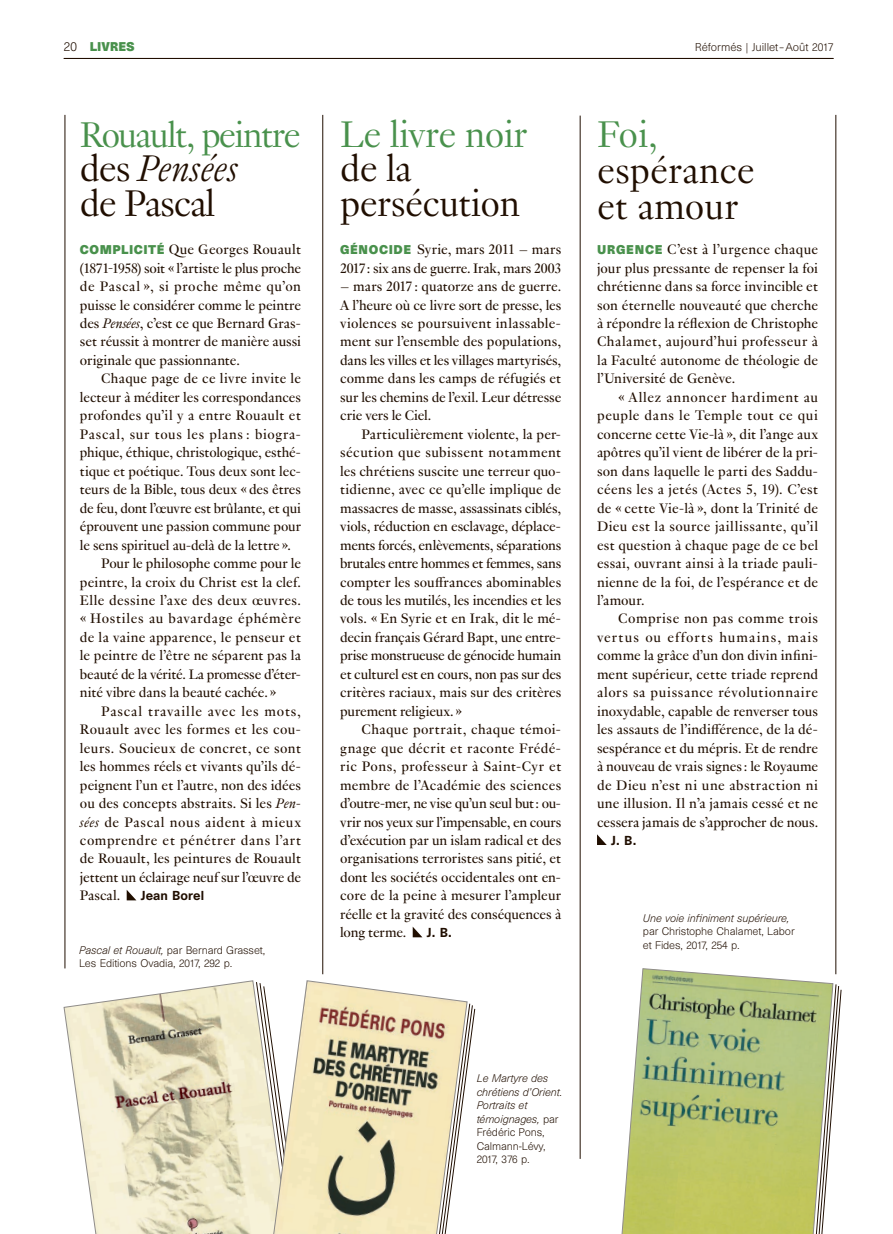
<style>
.page{position:relative;width:893px;height:1234px;background:#fff}
.page>*{position:absolute;margin:0;border:0;box-sizing:border-box;transform-origin:0 0}
.REF_Titres_indd{font:300 40.5px "Genath";letter-spacing:-.015em;color:#200e00}
.REF_Titres_indd-2{font:300 40.5px/34.5px "Genath";letter-spacing:-.015em;color:#49914c}
.REF_Titres_indd-3{font:italic 300 40.5px "Genath";color:#200e00}
.REF_Titres_indd-4{font:300 39px "Genath";letter-spacing:-.04em;color:#49914c}
.REF_Texte_indd{font:15px/18.5px "Genath";letter-spacing:-.005em;color:#200e00;text-align:justify}
.REF_Texte_indd-2{font:500 12px "Unica SB";letter-spacing:.01em;color:#200e00}
.t1{font:700 11.7px "Unica SB";color:#49914c}
.t2{font:300 10.5px "Unica SB";color:#200e00}
.REF_legendes_copyrig{font:300 10.2px/13.5px "Unica SB";letter-spacing:-.01em;color:#200e00}
.REF_legendes_copyrig-2{font:italic 300 10.2px/13.5px "Unica SB";letter-spacing:-.01em;color:#200e00}
.s1{font-weight:300;font-size:12px;color:#200e00}
.s2{font-style:normal}
.s3{font-family:"Unica SB";font-weight:700;font-size:11.7px;color:#49914c}
.s4{font-style:italic}
.s5{color:#200e00}
</style>
<div class="page">
<hr style="left:64px;top:58px;width:769px;height:1px;background:#200e00">
<hr style="left:580px;top:116px;width:1px;height:1042px;background:#200e00">
<hr style="left:322px;top:115px;width:1px;height:859px;background:#200e00">
<hr style="left:65px;top:115px;width:1px;height:853px;background:#200e00">
<hr style="left:836px;top:115px;width:1px;height:859px;background:#200e00">
<svg style="left:127px;top:890px;width:9px;height:10px"></svg>
<svg style="left:597px;top:834px;width:9px;height:10px"></svg>
<svg style="left:63px;top:980px;width:193px;height:253px;background:#e5dfc6"></svg>
<svg style="left:256px;top:982px;width:16px;height:251px"></svg>
<svg style="left:272px;top:980px;width:196px;height:253px;background:#d9cfaf"></svg>
<svg style="left:436px;top:1002px;width:39px;height:231px"></svg>
<svg style="left:621px;top:968px;width:209px;height:265px;background:#b5c279"></svg>
<svg style="left:813px;top:983px;width:28px;height:250px"></svg>
<svg style="left:413px;top:927px;width:9px;height:10px"></svg>
<p class="t1" style="left:64px;top:39px;width:72px"><span class="s1">20</span> LIVRES</p>
<p class="t2" style="left:695px;top:41px;width:140px">Réformés | Juillet –Août 2017</p>
<p class="REF_Titres_indd-4" style="left:80px;top:107px;width:222px">Rouault, peintre</p>
<p class="REF_Titres_indd-3" style="left:80px;top:140px;width:160px"><span class="s2">des</span> Pensées</p>
<p class="REF_Titres_indd" style="left:80px;top:175px;width:137px">de Pascal</p>
<p class="REF_Texte_indd" style="left:80px;top:239px;width:223px"><span class="s3">COMPLICITÉ</span> Que Georges Rouault (1871-1958) soit « l’artiste le plus proche de Pascal », si proche même qu’on puisse le considérer comme le peintre des <span class="s4">Pensées</span>, c’est ce que Bernard Gras&shy;set réussit à montrer de manière aussi originale que passionnante.</p>
<p class="REF_Texte_indd" style="left:80px;top:368px;width:223px;text-indent:21px">Chaque page de ce livre invite le lecteur à méditer les correspondances profondes qu’il y a entre Rouault et Pascal, sur tous les plans : biogra&shy;phique, éthique, christologique, esthé&shy;tique et poétique. Tous deux sont lec&shy;teurs de la Bible, tous deux « des êtres de feu, dont l’œuvre est brûlante, et qui éprouvent une passion commune pour le sens spirituel au-delà de la lettre ».</p>
<p class="REF_Texte_indd" style="left:80px;top:553px;width:223px;text-indent:21px">Pour le philosophe comme pour le peintre, la croix du Christ est la clef.<br>Elle dessine l’axe des deux œuvres. « Hostiles au bavardage éphémère de la vaine apparence, le penseur et le peintre de l’être ne séparent pas la beauté de la vérité. La promesse d’éter&shy;nité vibre dans la beauté cachée. »</p>
<p class="REF_Texte_indd" style="left:80px;top:700px;width:223px;text-indent:21px">Pascal travaille avec les mots, Rouault avec les formes et les cou&shy;leurs. Soucieux de concret, ce sont les hommes réels et vivants qu’ils dé&shy;peignent l’un et l’autre, non des idées ou des concepts abstraits. Si les <span class="s4">Pen&shy;sées</span> de Pascal nous aident à mieux comprendre et pénétrer dans l’art de Rouault, les peintures de Rouault jettent un éclairage neuf sur l’œuvre de Pascal.</p>
<p class="REF_Texte_indd-2" style="left:141px;top:888px;width:65px">Jean Borel</p>
<p class="REF_legendes_copyrig" style="left:79px;top:943px;width:188px"><span class="s4">Pascal et Rouault,</span> par Bernard Grasset,</p>
<p class="REF_legendes_copyrig" style="left:79px;top:956px;width:155px">Les Editions Ovadia, 2017, 292 p.</p>
<p class="REF_Titres_indd-2" style="left:340px;top:114px;width:189px">Le livre noir <span class="s5">de la</span></p>
<p class="REF_Titres_indd" style="left:340px;top:175px;width:181px">persécution</p>
<p class="REF_Texte_indd" style="left:340px;top:239px;width:223px"><span class="s3">GÉNOCIDE</span> Syrie, mars 2011 – mars<br>2017 : six ans de guerre. Irak, mars 2003</p>
<p class="REF_Texte_indd" style="left:340px;top:276px;width:223px">– mars 2017 : quatorze ans de guerre.<br>A l’heure où ce livre sort de presse, les violences se poursuivent inlassable&shy;ment sur l’ensemble des populations, dans les villes et les villages martyrisés, comme dans les camps de réfugiés et sur les chemins de l’exil. Leur détresse crie vers le Ciel.</p>
<p class="REF_Texte_indd" style="left:340px;top:423px;width:223px;text-indent:21px">Particulièrement violente, la per&shy;sécution que subissent notamment les chrétiens suscite une terreur quo&shy;tidienne, avec ce qu’elle implique de massacres de masse, assassinats ciblés, viols, réduction en esclavage, déplace&shy;ments forcés, enlèvements, séparations brutales entre hommes et femmes, sans compter les souffrances abominables de tous les mutilés, les incendies et les vols. « En Syrie et en Irak, dit le mé&shy;decin français Gérard Bapt, une entre&shy;prise monstrueuse de génocide humain et culturel est en cours, non pas sur des critères raciaux, mais sur des critères purement religieux. »</p>
<p class="REF_Texte_indd" style="left:340px;top:719px;width:223px;text-indent:21px">Chaque portrait, chaque témoi&shy;gnage que décrit et raconte Frédé&shy;ric Pons, professeur à Saint-Cyr et membre de l’Académie des sciences d’outre-mer, ne vise qu’un seul but : ou&shy;vrir nos yeux sur l’impensable, en cours d’exécution par un islam radical et des organisations terroristes sans pitié, et dont les sociétés occidentales ont en&shy;core de la peine à mesurer l’ampleur réelle et la gravité des conséquences à long terme.</p>
<p class="REF_Texte_indd-2" style="left:427px;top:925px;width:27px">J. B.</p>
<p class="REF_Titres_indd-2" style="left:597px;top:114px;width:62px">Foi,</p>
<p class="REF_Titres_indd" style="left:597px;top:142px;width:159px">espérance</p>
<p class="REF_Titres_indd" style="left:597px;top:178px;width:143px">et amour</p>
<p class="REF_Texte_indd" style="left:597px;top:239px;width:223px"><span class="s3">URGENCE</span> C’est à l’urgence chaque jour plus pressante de repenser la foi chrétienne dans sa force invincible et son éternelle nouveauté que cherche à répondre la réflexion de Christophe Chalamet, aujourd’hui professeur à la Faculté autonome de théologie de l’Université de Genève.</p>
<p class="REF_Texte_indd" style="left:597px;top:387px;width:223px;text-indent:21px">« Allez annoncer hardiment au peuple dans le Temple tout ce qui concerne cette Vie-là », dit l’ange aux apôtres qu’il vient de libérer de la pri&shy;son dans laquelle le parti des Saddu&shy;céens les a jetés (Actes 5, 19). C’est de « cette Vie-là », dont la Trinité de Dieu est la source jaillissante, qu’il est question à chaque page de ce bel essai, ouvrant ainsi à la triade pauli&shy;nienne de la foi, de l’espérance et de l’amour.</p>
<p class="REF_Texte_indd" style="left:597px;top:608px;width:223px;text-indent:21px">Comprise non pas comme trois vertus ou efforts humains, mais comme la grâce d’un don divin infini&shy;ment supérieur, cette triade reprend alors sa puissance révolutionnaire inoxydable, capable de renverser tous les assauts de l’indifférence, de la dé&shy;sespérance et du mépris. Et de rendre à nouveau de vrais signes : le Royaume de Dieu n’est ni une abstraction ni une illusion. Il n’a jamais cessé et ne cessera jamais de s’approcher de nous.</p>
<p class="REF_Texte_indd-2" style="left:611px;top:832px;width:27px">J. B.</p>
<p class="REF_legendes_copyrig" style="left:643px;top:911px;width:153px"><span class="s4">Une voie infiniment supérieure, </span>par Christophe Chalamet, Labor et Fides, 2017, 254 p.</p>
<p class="REF_legendes_copyrig-2" style="left:477px;top:1071px;width:87px">Le Martyre des chrétiens d’Orient.<br>Portraits et témoignages, <span class="s2">par<br>Frédéric Pons,<br>Calmann-Lévy,<br>2017, 376 p.</span></p>
</div>
